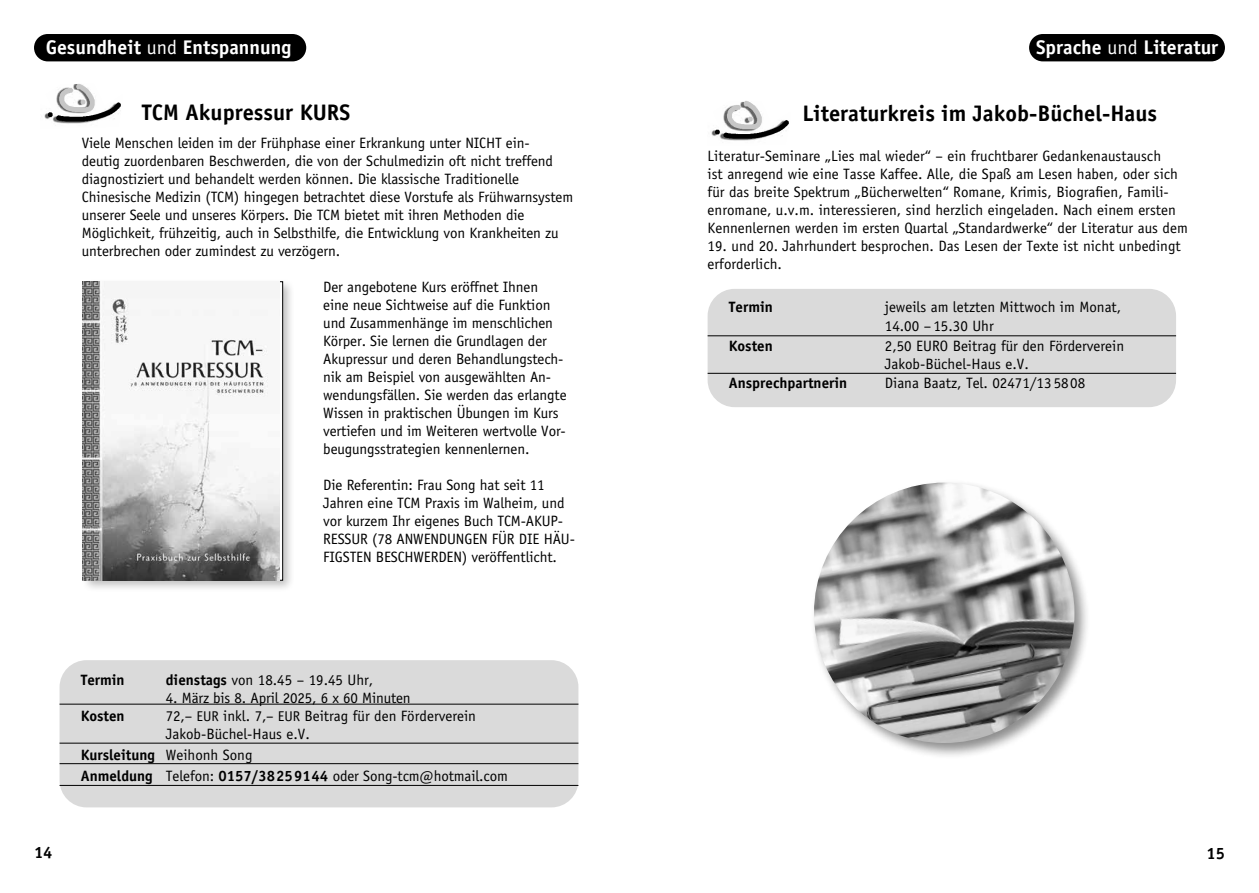
<style>
.page{position:relative;width:1259px;height:893px;background:#fff}
.page>*{position:absolute;margin:0;border:0;box-sizing:border-box;transform-origin:0 0}
.t1{font:700 22.5px "Officina Sans";color:#000}
.t2{font:700 19.8px "Officina Sans";color:#fff}
.t3{font:700 16.5px "Officina Sans";color:#000}
.t4{font:15px/18px "Officina Sans";letter-spacing:-.01em;color:#000}
.t5{font:700 15px "Officina Sans";color:#000}
.s1{font-weight:400}
.s2{font-weight:700}
.s3{font-size:14.1px}
</style>
<div class="page">
<div style="left:81px;top:278px;width:214px;height:315px;background:#000;opacity:.25"></div>
<img style="left:44px;top:102px;width:77px;height:22px">
<img style="left:46px;top:102px;width:60px;height:13px">
<img style="left:53px;top:84px;width:46px;height:31px">
<div style="left:60px;top:660px;width:518px;height:147px;background:#dadada;border-radius:27px"></div>
<hr style="left:60px;top:704px;width:518px;height:1px;background:#000">
<hr style="left:60px;top:763px;width:518px;height:1px;background:#000">
<hr style="left:60px;top:743px;width:518px;height:1px;background:#000">
<hr style="left:60px;top:785px;width:518px;height:1px;background:#000">
<img style="left:83px;top:282px;width:196px;height:299px">
<img style="left:711px;top:120px;width:78px;height:21px">
<img style="left:713px;top:120px;width:60px;height:13px">
<img style="left:720px;top:101px;width:46px;height:31px">
<div style="left:707px;top:289px;width:469px;height:118px;background:#dadada;border-radius:27px"></div>
<hr style="left:707px;top:335px;width:469px;height:1px;background:#000">
<hr style="left:707px;top:373px;width:469px;height:1px;background:#000">
<div style="left:810px;top:479px;width:281px;height:281px;background:#000;opacity:.45"></div>
<img style="left:814px;top:483px;width:260px;height:260px;border-radius:130px">
<div style="left:1029px;top:34px;width:196px;height:27px;background:#000;border-radius:14px"></div>
<div style="left:34px;top:34px;width:272px;height:27px;background:#000;border-radius:14px"></div>
<h2 class="t2" style="left:46px;top:35px;width:247px">Gesundheit <span class="s1">und</span> Entspannung</h2>
<h2 class="t2" style="left:1036px;top:35px;width:184px">Sprache <span class="s1">und</span> Literatur</h2>
<h1 class="t1" style="left:142px;top:98px;width:210px">TCM Akupressur KURS</h1>
<p class="t4" style="left:82px;top:134px;width:493px">Viele Menschen leiden im der Frühphase einer Erkrankung unter NICHT ein-<br>deutig zuordenbaren Beschwerden, die von der Schulmedizin oft nicht treffend diagnostiziert und behandelt werden können. Die klassische Traditionelle Chinesische Medizin (TCM) hingegen betrachtet diese Vorstufe als Frühwarnsystem unserer Seele und unseres Körpers. Die TCM bietet mit ihren Methoden die Möglichkeit, frühzeitig, auch in Selbsthilfe, die Entwicklung von Krankheiten zu unterbrechen oder zumindest zu verzögern.</p>
<p class="t4" style="left:323px;top:278px;width:245px">Der angebotene Kurs eröffnet Ihnen eine neue Sichtweise auf die Funktion und Zusammenhänge im menschlichen Körper. Sie lernen die Grundlagen der Akupressur und deren Behandlungstech&shy;nik am Beispiel von ausgewählten An&shy;wendungsfällen. Sie werden das erlangte Wissen in praktischen Übungen im Kurs vertiefen und im Weiteren wertvolle Vor&shy;beugungsstrategien kennenlernen.</p>
<p class="t4" style="left:323px;top:476px;width:253px">Die Referentin: Frau Song hat seit 11<br>Jahren eine TCM Praxis im Walheim, und vor kurzem Ihr eigenes Buch TCM-AKUP-RESSUR (78 ANWENDUNGEN FÜR DIE HÄU-FIGSTEN BESCHWERDEN) veröffentlicht.</p>
<p class="t5" style="left:81px;top:670px;width:45px">Termin</p>
<p class="t4" style="left:166px;top:671px;width:209px"><span class="s2">dienstags</span> von 18.45 – 19.45 Uhr,</p>
<p class="t4" style="left:166px;top:689px;width:246px">4. März bis 8. April 2025, 6 x 60 Minuten</p>
<p class="t5" style="left:81px;top:706px;width:45px">Kosten</p>
<p class="t4" style="left:166px;top:707px;width:311px">72,– <span class="s3">EUR</span> inkl. 7,– <span class="s3">EUR</span> Beitrag für den Förderverein<br>Jakob-Büchel-Haus e.V.</p>
<p class="t4" style="left:81px;top:744px;width:428px;line-height:21px"><span class="s2">Kursleitung</span> Weihonh Song<br><span class="s2">Anmeldung</span> Telefon: <span class="s2">0157/38259144</span> oder Song-tcm@hotmail.com</p>
<h1 class="t1" style="left:802px;top:100px;width:356px">Literaturkreis im Jakob-Büchel-Haus</h1>
<p class="t4" style="left:707px;top:147px;width:482px">Literatur-Seminare „Lies mal wieder“ – ein fruchtbarer Gedankenaustausch<br>ist anregend wie eine Tasse Kaffee. Alle, die Spaß am Lesen haben, oder sich für das breite Spektrum „Bücherwelten“ Romane, Krimis, Biografien, Famili&shy;enromane, u.v. m. interessieren, sind herzlich eingeladen. Nach einem ersten Kennenlernen werden im ersten Quartal „Standardwerke“ der Literatur aus dem</p>
<p class="t4" style="left:707px;top:237px;width:475px">19. und 20. Jahrhundert besprochen. Das Lesen der Texte ist nicht unbedingt erforderlich.</p>
<p class="t5" style="left:729px;top:297px;width:45px">Termin</p>
<p class="t4" style="left:885px;top:297px;width:238px;line-height:19.5px">jeweils am letzten Mittwoch im Monat,<br>14.00 – 15.30 Uhr</p>
<p class="t5" style="left:729px;top:336px;width:45px">Kosten</p>
<p class="t4" style="left:885px;top:337px;width:241px">2,50 EURO Beitrag für den Förderverein<br>Jakob-Büchel-Haus e.V.</p>
<p class="t5" style="left:729px;top:374px;width:120px">Ansprechpartnerin</p>
<p class="t4" style="left:885px;top:374px;width:202px">Diana Baatz, Tel. 02471/13 5808</p>
<p class="t3" style="left:34px;top:842px;width:20px">14</p>
<p class="t3" style="left:1206px;top:843px;width:20px">15</p>
</div>
